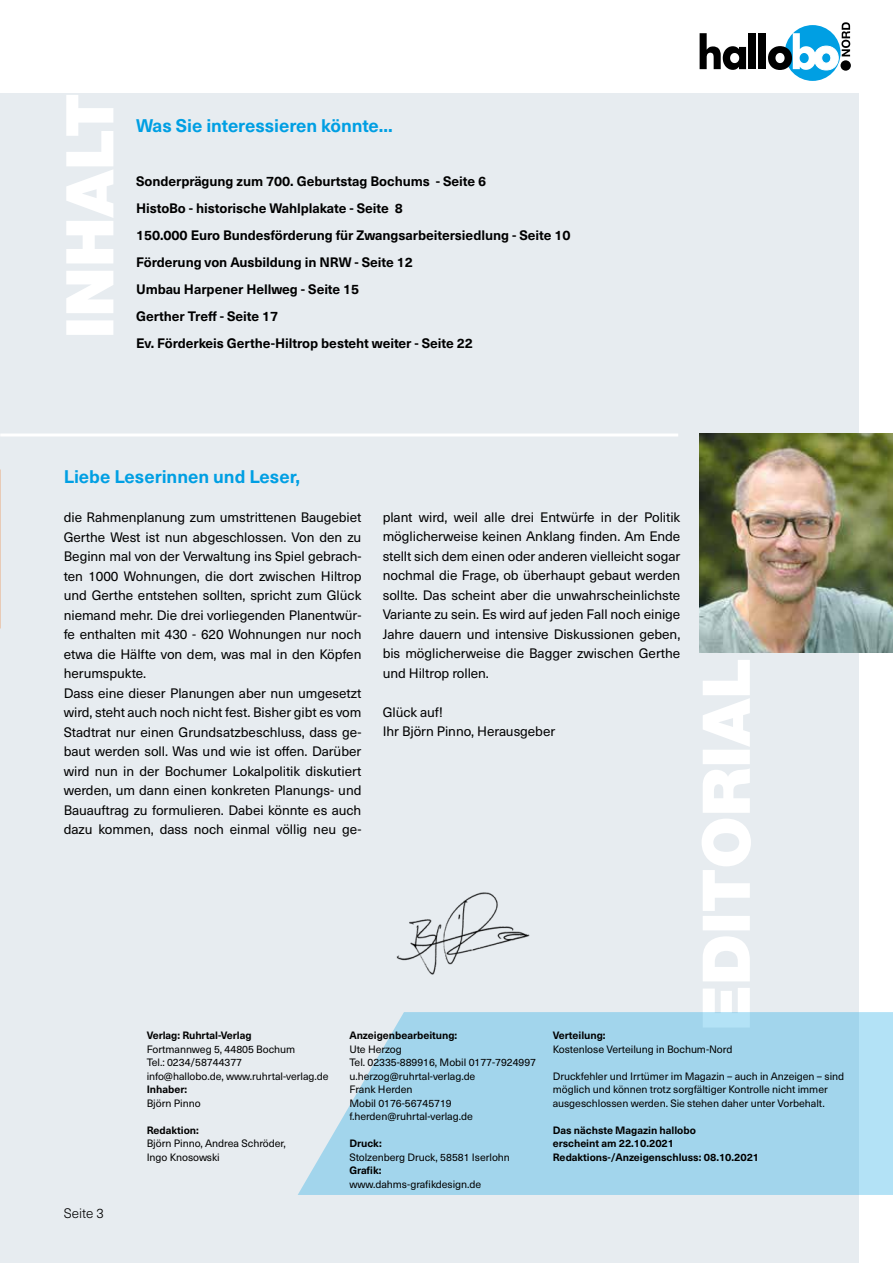
<style>
.page{position:relative;width:893px;height:1263px;background:#fff}
.page>*{position:absolute;margin:0;border:0;box-sizing:border-box;transform-origin:0 0}
.t1{font:700 18px "Neue Haas Unica W1 G";letter-spacing:-.005em;color:#009fe3}
.t2{font:13.5px/19.5px "Neue Haas Unica W1 G";letter-spacing:-.005em;color:#000}
.t3{font:700 13.5px/27px "Neue Haas Unica W1 G";letter-spacing:-.005em;color:#000}
.t4{font:300 13.5px "Helvetica Neue";color:#000}
.t5{font:10.5px/13.5px "Neue Haas Unica W1 G";letter-spacing:-.005em;color:#000}
.t6{font:700 10.5px/13.5px "Neue Haas Unica W1 G";letter-spacing:-.005em;color:#000}
</style>
<div class="page">
<div style="left:0;top:94px;width:859px;height:1169px;background:#e7ecf0"></div>
<img style="left:699px;top:433px;width:194px;height:219px">
<svg style="left:66px;top:95px;width:47px;height:240px"></svg>
<hr style="left:0;top:433px;width:678px;height:3px;background:#fff">
<svg style="left:702px;top:660px;width:49px;height:352px"></svg>
<img style="left:396px;top:892px;width:133px;height:83px">
<svg style="left:298px;top:1012px;width:595px;height:183px;background:#a9d7ec"></svg>
<div style="left:785px;top:25px;width:55px;height:56px;background:#009fe3;border-radius:50%"></div>
<svg style="left:700px;top:33px;width:46px;height:37px"></svg>
<div style="left:749px;top:33px;width:7px;height:36px;background:#000"></div>
<div style="left:759px;top:33px;width:7px;height:36px;background:#000"></div>
<svg style="left:768px;top:22px;width:82px;height:49px"></svg>
<div style="left:840px;top:60px;width:11px;height:11px;background:#000;border-radius:50%"></div>
<h1 class="t1" style="left:136px;top:112px;width:258px">Was Sie interessieren könnte...</h1>
<p class="t3" style="left:136px;top:167px;width:436px">Sonderprägung zum 700. Geburtstag Bochums - Seite 6<br>HistoBo - historische Wahlplakate - Seite 8<br>150.000 Euro Bundesförderung für Zwangsarbeitersiedlung - Seite 10<br>Förderung von Ausbildung in NRW - Seite 12<br>Umbau Harpener Hellweg - Seite 15<br>Gerther Treff - Seite 17<br>Ev. Förderkeis Gerthe-Hiltrop besteht weiter - Seite 22</p>
<h1 class="t1" style="left:64px;top:463px;width:238px">Liebe Leserinnen und Leser,</h1>
<p class="t2" style="left:64px;top:507px;width:299px">die Rahmenplanung zum umstrittenen Baugebiet Gerthe West ist nun abgeschlossen. Von den zu Beginn mal von der Verwaltung ins Spiel gebrach&shy;ten 1000 Wohnungen, die dort zwischen Hiltrop und Gerthe entstehen sollten, spricht zum Glück niemand mehr. Die drei vorliegenden Planentwür&shy;fe enthalten mit 430 - 620 Wohnungen nur noch etwa die Hälfte von dem, was mal in den Köpfen herumspukte.<br>Dass eine dieser Planungen aber nun umgesetzt wird, steht auch noch nicht fest. Bisher gibt es vom Stadtrat nur einen Grundsatzbeschluss, dass ge&shy;baut werden soll. Was und wie ist offen. Darüber wird nun in der Bochumer Lokalpolitik diskutiert werden, um dann einen konkreten Planungs- und Bauauftrag zu formulieren. Dabei könnte es auch dazu kommen, dass noch einmal völlig neu ge-</p>
<p class="t2" style="left:383px;top:507px;width:299px;text-align:justify">plant wird, weil alle drei Entwürfe in der Politik möglicherweise keinen Anklang finden. Am Ende stellt sich dem einen oder anderen vielleicht sogar nochmal die Frage, ob überhaupt gebaut werden sollte. Das scheint aber die unwahrscheinlichste Variante zu sein. Es wird auf jeden Fall noch einige Jahre dauern und intensive Diskussionen geben, bis möglicherweise die Bagger zwischen Gerthe und Hiltrop rollen.</p>
<p class="t2" style="left:383px;top:702px;width:174px">Glück auf!<br>Ihr Björn Pinno, Herausgeber</p>
<p class="t4" style="left:64px;top:1205px;width:42px">Seite 3</p>
<p class="t6" style="left:147px;top:1028px;width:106px">Verlag: Ruhrtal-Verlag</p>
<p class="t5" style="left:147px;top:1042px;width:183px">Fortmannweg 5, 44805 Bochum<br>Tel.: 0234/58744377<br>info@hallobo.de, www.ruhrtal-verlag.de</p>
<p class="t6" style="left:147px;top:1082px;width:42px">Inhaber:</p>
<p class="t5" style="left:147px;top:1096px;width:55px">Björn Pinno</p>
<p class="t6" style="left:147px;top:1123px;width:54px">Redaktion:</p>
<p class="t5" style="left:147px;top:1136px;width:141px">Björn Pinno, Andrea Schröder,<br>Ingo Knosowski</p>
<p class="t6" style="left:349px;top:1028px;width:109px">Anzeigenbearbeitung:</p>
<p class="t5" style="left:349px;top:1042px;width:188px">Ute Herzog<br>Tel. 02335-889916, Mobil 0177-7924997 u.herzog@ruhrtal-verlag.de<br>Frank Herden<br>Mobil 0176-56745719 f.herden@ruhrtal-verlag.de</p>
<p class="t6" style="left:349px;top:1136px;width:34px">Druck:</p>
<p class="t5" style="left:349px;top:1150px;width:162px">Stolzenberg Druck, 58581 Iserlohn</p>
<p class="t6" style="left:349px;top:1163px;width:34px">Grafik:</p>
<p class="t5" style="left:349px;top:1177px;width:133px">www.dahms-grafikdesign.de</p>
<p class="t6" style="left:553px;top:1028px;width:54px">Verteilung:</p>
<p class="t5" style="left:553px;top:1042px;width:181px">Kostenlose Verteilung in Bochum-Nord</p>
<p class="t5" style="left:553px;top:1069px;width:293px">Druckfehler und Irrtümer im Magazin – auch in Anzeigen – sind möglich und können trotz sorgfältiger Kontrolle nicht immer ausgeschlossen werden. Sie stehen daher unter Vorbehalt.</p>
<p class="t6" style="left:553px;top:1123px;width:208px">Das nächste Magazin hallobo<br>erscheint am 22.10.2021<br>Redaktions-/Anzeigenschluss: 08.10.2021</p>
</div>
